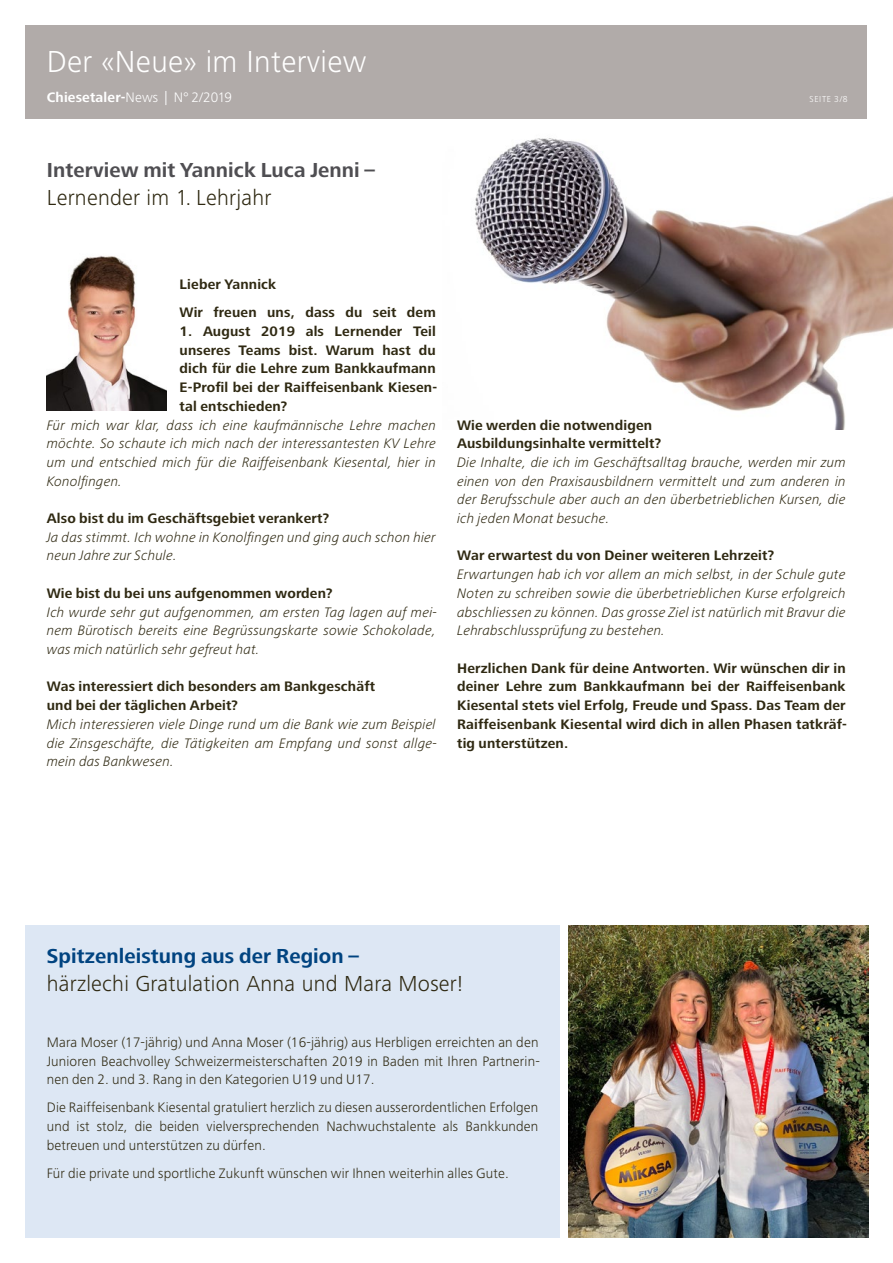
<style>
.page{position:relative;width:893px;height:1263px;background:#fff}
.page>*{position:absolute;margin:0;border:0;box-sizing:border-box;transform-origin:0 0}
.t1{font:300 31.5px "Frutiger Next LT";letter-spacing:.01em;color:#fff}
.t2{font:300 22.5px "Frutiger Next LT";letter-spacing:.01em;color:#2f2912}
.t3{font:700 21px "Frutiger Next LT";letter-spacing:.005em;color:#4f4e52}
.t4{font:700 21px "Frutiger Next LT";letter-spacing:.005em;color:#004380}
.t5{font:italic 300 14.25px/18.8px "Frutiger Next LT";letter-spacing:.01em;color:#2f2912;text-align:justify}
.t6{font:700 14.25px/18.8px "Frutiger Next LT";letter-spacing:.01em;color:#2f2912}
.t7{font:300 14.25px/18.8px "Frutiger Next LT";letter-spacing:.01em;color:#2f2912;text-align:justify}
.t8{font:300 14.25px "Frutiger Next LT";letter-spacing:.01em;color:#fff}
.t9{font:300 9px "Frutiger Next LT";letter-spacing:.07em;color:#fff}
.s1{font-weight:700}
</style>
<div class="page">
<div style="left:26px;top:26px;width:841px;height:93px;background:#b1aba9"></div>
<img style="left:474px;top:138px;width:419px;height:292px">
<div style="left:26px;top:925px;width:534px;height:312px;background:#dde7f4"></div>
<img style="left:568px;top:925px;width:301px;height:312px">
<img style="left:47px;top:255px;width:120px;height:156px">
<h1 class="t1" style="left:47px;top:44px;width:321px">Der «Neue» im Interview</h1>
<p class="t8" style="left:47px;top:90px;width:187px"><span class="s1">Chiesetaler-</span>News | N° 2/2019</p>
<p class="t9" style="left:810px;top:94px;width:39px">SEITE 3/8</p>
<h3 class="t3" style="left:47px;top:158px;width:330px">Interview mit Yannick Luca Jenni –</h3>
<h2 class="t2" style="left:47px;top:185px;width:226px">Lernender im 1. Lehrjahr</h2>
<p class="t6" style="left:180px;top:270px;width:258px;line-height:28px">Lieber Yannick<br>Wir freuen uns, dass du seit dem</p>
<p class="t6" style="left:180px;top:322px;width:259px;text-align:justify">1. August 2019 als Lernender Teil unseres Teams bist. Warum hast du dich für die Lehre zum Bankkaufmann E-Profil bei der Raiffeisenbank Kiesen&shy;tal entschieden?</p>
<p class="t5" style="left:47px;top:415px;width:391px">Für mich war klar, dass ich eine kaufmännische Lehre machen möchte. So schaute ich mich nach der interessantesten KV Lehre um und entschied mich für die Raiffeisenbank Kiesental, hier in Konolfingen.</p>
<p class="t6" style="left:47px;top:509px;width:284px">Also bist du im Geschäftsgebiet verankert?</p>
<p class="t5" style="left:47px;top:528px;width:391px">Ja das stimmt. Ich wohne in Konolfingen und ging auch schon hier neun Jahre zur Schule.</p>
<p class="t6" style="left:47px;top:584px;width:287px">Wie bist du bei uns aufgenommen worden?</p>
<p class="t5" style="left:47px;top:603px;width:392px">Ich wurde sehr gut aufgenommen, am ersten Tag lagen auf mei&shy;nem Bürotisch bereits eine Begrüssungskarte sowie Schokolade, was mich natürlich sehr gefreut hat.</p>
<p class="t6" style="left:47px;top:677px;width:330px">Was interessiert dich besonders am Bankgeschäft und bei der täglichen Arbeit?</p>
<p class="t5" style="left:47px;top:715px;width:392px">Mich interessieren viele Dinge rund um die Bank wie zum Beispiel die Zinsgeschäfte, die Tätigkeiten am Empfang und sonst allge&shy;mein das Bankwesen.</p>
<p class="t6" style="left:457px;top:415px;width:206px">Wie werden die notwendigen<br>Ausbildungsinhalte vermittelt?</p>
<p class="t5" style="left:457px;top:453px;width:390px">Die Inhalte, die ich im Geschäftsalltag brauche, werden mir zum einen von den Praxisausbildnern vermittelt und zum anderen in der Berufsschule aber auch an den überbetrieblichen Kursen, die ich jeden Monat besuche.</p>
<p class="t6" style="left:457px;top:546px;width:319px">War erwartest du von Deiner weiteren Lehrzeit?</p>
<p class="t5" style="left:457px;top:565px;width:390px">Erwartungen hab ich vor allem an mich selbst, in der Schule gute Noten zu schreiben sowie die überbetrieblichen Kurse erfolgreich abschliessen zu können. Das grosse Ziel ist natürlich mit Bravur die Lehrabschlussprüfung zu bestehen.</p>
<p class="t6" style="left:457px;top:659px;width:391px;text-align:justify">Herzlichen Dank für deine Antworten. Wir wünschen dir in deiner Lehre zum Bankkaufmann bei der Raiffeisenbank Kiesental stets viel Erfolg, Freude und Spass. Das Team der Raiffeisenbank Kiesental wird dich in allen Phasen tatkräf&shy;tig unterstützen.</p>
<h3 class="t4" style="left:47px;top:944px;width:314px">Spitzenleistung aus der Region –</h3>
<h2 class="t2" style="left:47px;top:971px;width:418px">härzlechi Gratulation Anna und Mara Moser!</h2>
<p class="t7" style="left:47px;top:1033px;width:495px">Mara Moser (17-jährig) und Anna Moser (16-jährig) aus Herbligen erreichten an den Junioren Beachvolley Schweizermeisterschaften 2019 in Baden mit Ihren Partnerin&shy;nen den 2. und 3. Rang in den Kategorien U19 und U17.</p>
<p class="t7" style="left:47px;top:1098px;width:493px">Die Raiffeisenbank Kiesental gratuliert herzlich zu diesen ausserordentlichen Erfolgen und ist stolz, die beiden vielversprechenden Nachwuchstalente als Bankkunden betreuen und unterstützen zu dürfen.</p>
<p class="t7" style="left:47px;top:1164px;width:464px">Für die private und sportliche Zukunft wünschen wir Ihnen weiterhin alles Gute.</p>
</div>
